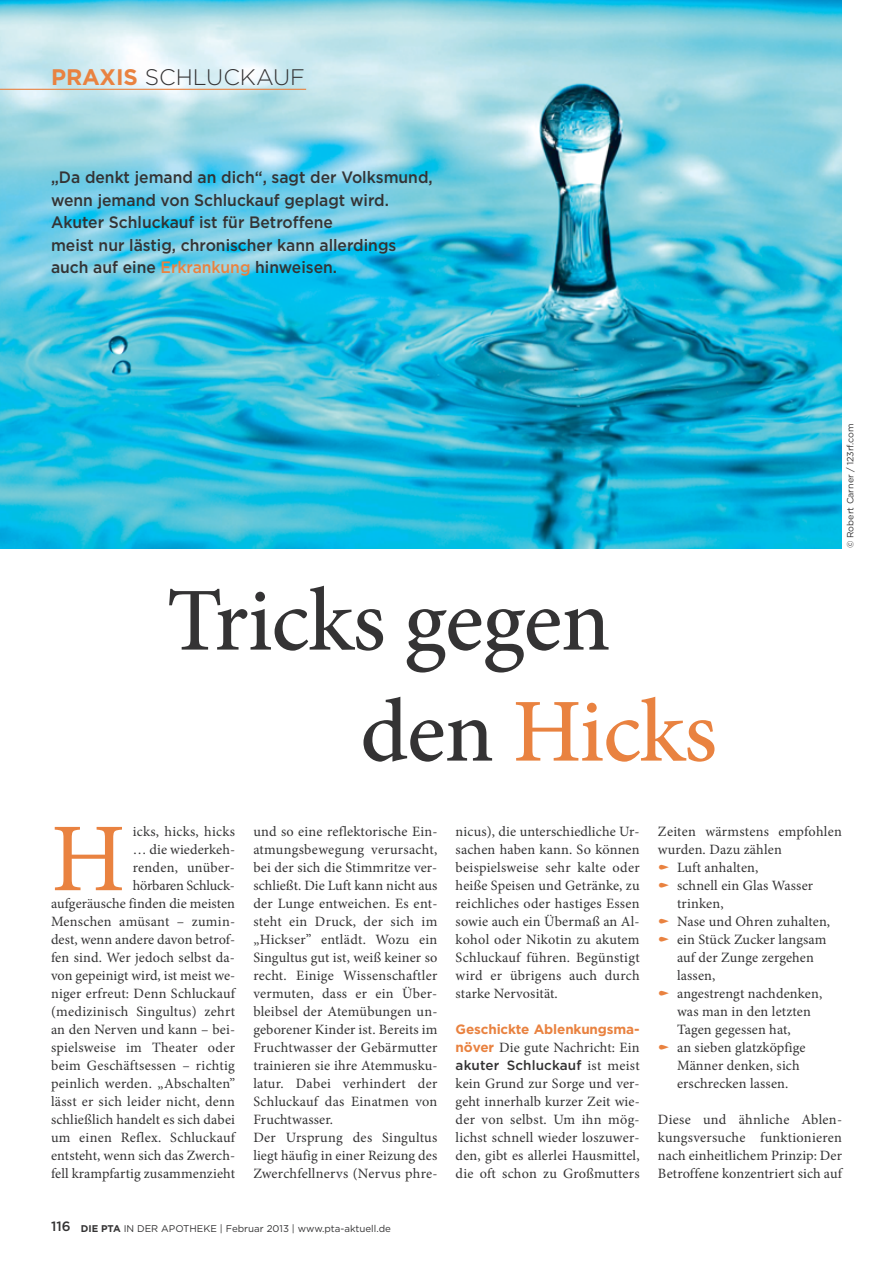
<style>
.page{position:relative;width:893px;height:1263px;background:#fff}
.page>*{position:absolute;margin:0;border:0;box-sizing:border-box;transform-origin:0 0}
.t1{font:97.35px "Minion Pro";color:#e98240}
.t2{font:500 90px/111px "Minion Pro";letter-spacing:-.01em;color:#343334}
.t3{font:300 22.5px "Gotham";color:#343334}
.t4{font:500 16.5px/22.5px "Gotham";color:#343334;scale:.95 1}
.t5{font:14.25px/18px "Minion Pro";letter-spacing:.01em;color:#343334;text-align:justify}
.t6{font:500 13.5px "Gotham";letter-spacing:.01em;color:#343334}
.t7{font:700 13.5px "Gotham";letter-spacing:-.01em;color:#e98240}
.t8{font:9.75px "Gotham";color:#343334}
.t9{font:9px "Gotham";color:#343334}
.s1{font-weight:700;color:#e98240}
.s2{color:#e98240}
.s3{font-family:"Gotham";font-weight:700;font-size:13.5px;color:#e98240}
.s4{font-family:"Minion Pro";font-weight:400;font-size:14.25px}
.s5{font-weight:500;font-size:13.5px}
.s6{font-weight:700}
</style>
<div class="page">
<img style="left:0;top:0;width:842px;height:548px">
<hr style="left:0;top:89px;width:306px;height:1px;background:#e98240">
<h3 class="t3" style="left:51px;top:68px;width:255px"><span class="s1">PRAXIS</span> SCHLUCKAUF</h3>
<p class="t4" style="left:51px;top:167px;width:403px">„Da denkt jemand an dich“, sagt der Volksmund, wenn jemand von Schluckauf geplagt wird.<br>Akuter Schluckauf ist für Betroffene<br>meist nur lästig, chronischer kann allerdings auch auf eine <span class="s2">Erkrankung</span> hinweisen.</p>
<h2 class="t2" style="left:360px;top:574px;width:358px;text-indent:-194px">Tricks gegen den <span class="s2">Hicks</span></h2>
<p class="t9" style="left:847px;top:548px;width:126px;rotate:-90deg">© Robert Carner / 123rf.com</p>
<p class="t5" style="left:51px;top:824px;width:186px;text-align:right">icks, hicks, hicks<br>… die wiederkeh-<br>renden, unüber-<br>hörbaren Schluck-<br>aufgeräusche finden die meisten<br>Menschen amüsant – zumin&shy;dest, wenn andere davon betrof&shy;fen sind. Wer jedoch selbst da&shy;von gepeinigt wird, ist meist we&shy;niger erfreut: Denn Schluckauf (medizinisch Singultus) zehrt an den Nerven und kann – bei&shy;spielsweise im Theater oder beim Geschäftsessen – richtig peinlich werden. „Abschalten” lässt er sich leider nicht, denn schließlich handelt es sich dabei um einen Reflex. Schluckauf entsteht, wenn sich das Zwerch&shy;fell krampfartig zusammenzieht</p>
<p class="t5" style="left:253px;top:824px;width:186px;text-align:left">und so eine reflektorische Ein&shy;atmungsbewegung verursacht, bei der sich die Stimmritze ver&shy;schließt. Die Luft kann nicht aus der Lunge entweichen. Es ent&shy;steht ein Druck, der sich im „Hickser” entlädt. Wozu ein<br>Singultus gut ist, weiß keiner so recht. Einige Wissenschaftler vermuten, dass er ein Über&shy;bleibsel der Atemübungen un&shy;geborener Kinder ist. Bereits im<br>Fruchtwasser der Gebärmutter trainieren sie ihre Atemmusku&shy;latur. Dabei verhindert der<br>Schluckauf das Einatmen von<br>Fruchtwasser.<br>Der Ursprung des Singultus liegt häufig in einer Reizung des<br>Zwerchfellnervs (Nervus phre-</p>
<p class="t5" style="left:456px;top:824px;width:186px">nicus), die unterschiedliche Ur&shy;sachen haben kann. So können beispielsweise sehr kalte oder heiße Speisen und Getränke, zu reichliches oder hastiges Essen sowie auch ein Übermaß an Al&shy;kohol oder Nikotin zu akutem Schluckauf führen. Begünstigt wird er übrigens auch durch starke Nervosität.</p>
<h1 class="t1" style="left:51px;top:821px;width:76px">H</h1>
<p class="t7" style="left:456px;top:1024px;width:185px">Geschickte Ablenkungsma-</p>
<p class="t5" style="left:456px;top:1040px;width:186px"><span class="s3">növer</span> Die gute Nachricht: Ein</p>
<p class="t6" style="left:456px;top:1060px;width:186px">akuter Schluckauf <span class="s4">ist meist</span></p>
<p class="t5" style="left:456px;top:1076px;width:186px">kein Grund zur Sorge und ver&shy;geht innerhalb kurzer Zeit wie&shy;der von selbst. Um ihn mög&shy;lichst schnell wieder loszuwer&shy;den, gibt es allerlei Hausmittel, die oft schon zu Großmutters</p>
<p class="t8" style="left:51px;top:1225px;width:341px"><span class="s5">116</span> <span class="s6">DIE PTA</span> IN DER APOTHEKE | Februar 2013 | www.pta-aktuell.de</p>
<p class="t5" style="left:658px;top:824px;width:186px">Zeiten wärmstens empfohlen</p>
<p class="t5" style="left:658px;top:842px;width:125px">wurden. Dazu zählen</p>
<p class="t5" style="left:677px;top:860px;width:83px">Luft anhalten,</p>
<p class="t5" style="left:677px;top:878px;width:138px">schnell ein Glas Wasser</p>
<p class="t5" style="left:677px;top:896px;width:48px">trinken,</p>
<p class="t5" style="left:677px;top:914px;width:155px">Nase und Ohren zuhalten,</p>
<p class="t5" style="left:677px;top:932px;width:151px">ein Stück Zucker langsam</p>
<p class="t5" style="left:677px;top:950px;width:138px">auf der Zunge zergehen</p>
<p class="t5" style="left:677px;top:968px;width:40px">lassen,</p>
<p class="t5" style="left:677px;top:986px;width:147px">angestrengt nachdenken,</p>
<p class="t5" style="left:677px;top:1004px;width:135px">was man in den letzten</p>
<p class="t5" style="left:677px;top:1022px;width:115px">Tagen gegessen hat,</p>
<p class="t5" style="left:677px;top:1040px;width:130px">an sieben glatzköpfige</p>
<p class="t5" style="left:677px;top:1058px;width:124px">Männer denken, sich</p>
<p class="t5" style="left:677px;top:1076px;width:113px">erschrecken lassen.</p>
<p class="t5" style="left:658px;top:1112px;width:186px">Diese und ähnliche Ablen&shy;kungsversuche funktionieren nach einheitlichem Prinzip: Der Betroffene konzentriert sich auf</p>
</div>
